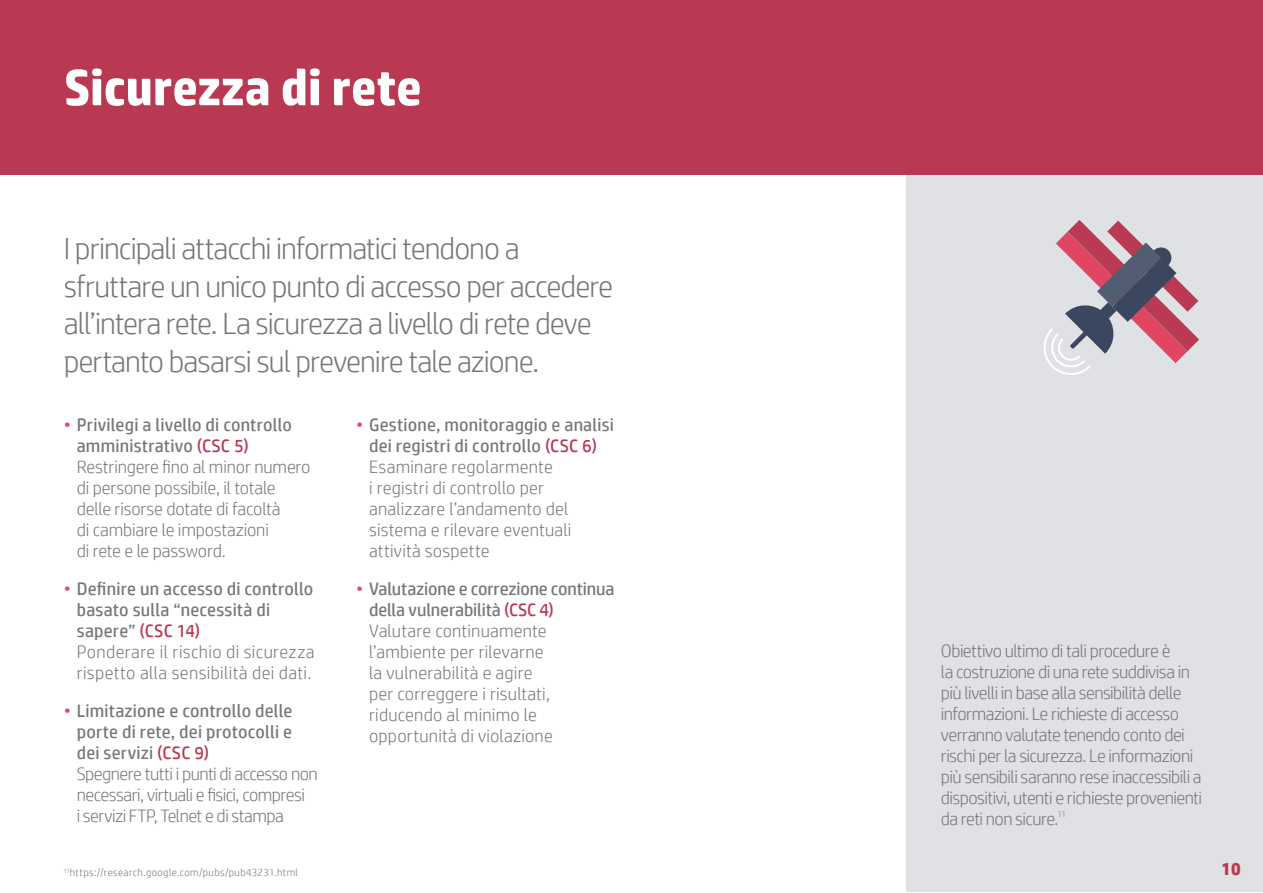
<style>
.page{position:relative;width:1263px;height:893px;background:#fff}
.page>*{position:absolute;margin:0;border:0;box-sizing:border-box;transform-origin:0 0}
.t1{font:700 51px "HP Simplified";color:#fff}
.t2{font:300 30.75px/37.5px "HP Simplified";letter-spacing:-.03em;color:#757678}
.t3{font:300 18px/21px "HP Simplified";letter-spacing:-.015em;color:#757678}
.t4{font:300 18px/21px "HP Simplified";letter-spacing:.01em;color:#757678}
.t5{font:300 18px/21px "HP Simplified";letter-spacing:.02em;color:#757678}
.t6{font:700 18px "HP Simplified";color:#b93953}
.t7{font:300 10.5px "HP Simplified";letter-spacing:.035em;color:#757678}
.s1{color:#e34562}
.s2{font-weight:400}
.s3{font-weight:400;color:#b93953}
</style>
<div class="page">
<div style="left:907px;top:174px;width:356px;height:718px;background:#e0e1e4"></div>
<div style="left:0;top:0;width:1263px;height:174px;background:#b93953"></div>
<svg style="left:1044px;top:220px;width:155px;height:155px"></svg>
<h1 class="t1" style="left:64px;top:54px;width:359px">Sicurezza di rete</h1>
<h2 class="t2" style="left:64px;top:229px;width:551px">I principali attacchi informatici tendono a sfruttare un unico punto di accesso per accedere all’intera rete. La sicurezza a livello di rete deve pertanto basarsi sul prevenire tale azione.</h2>
<p class="t3" style="left:77px;top:413px;width:235px;text-indent:-13px"><span class="s1">•</span> <span class="s2">Privilegi a livello di controllo amministrativo</span> <span class="s3">(CSC 5)<br></span>Restringere fino al minor numero di persone possibile, il totale delle risorse dotate di facoltà<br>di cambiare le impostazioni<br>di rete e le password.</p>
<p class="t5" style="left:77px;top:578px;width:239px;text-indent:-13px"><span class="s1">•</span> <span class="s2">Definire un accesso di controllo basato sulla “necessità di sapere”</span> <span class="s3">(CSC 14)<br></span>Ponderare il rischio di sicurezza rispetto alla sensibilità dei dati.</p>
<p class="t3" style="left:77px;top:700px;width:243px;text-indent:-13px"><span class="s1">•</span> <span class="s2">Limitazione e controllo delle porte di rete, dei protocolli e dei servizi</span> <span class="s3">(CSC 9)<br></span>Spegnere tutti i punti di accesso non necessari, virtuali e fisici, compresi<br>i servizi FTP, Telnet e di stampa</p>
<p class="t7" style="left:64px;top:866px;width:236px"><sup>11</sup>https://research.google.com/pubs/pub43231.html</p>
<p class="t4" style="left:369px;top:414px;width:246px;text-indent:-13px"><span class="s1">•</span> <span class="s2">Gestione, monitoraggio e analisi dei registri di controllo</span> <span class="s3">(CSC 6)<br></span>Esaminare regolarmente<br>i registri di controllo per analizzare l’andamento del sistema e rilevare eventuali attività sospette</p>
<p class="t4" style="left:369px;top:578px;width:247px;text-indent:-13px"><span class="s1">•</span> <span class="s2">Valutazione e correzione continua della vulnerabilità</span> <span class="s3">(CSC 4)<br></span>Valutare continuamente l’ambiente per rilevarne<br>la vulnerabilità e agire<br>per correggere i risultati, riducendo al minimo le opportunità di violazione</p>
<p class="t3" style="left:941px;top:639px;width:263px">Obiettivo ultimo di tali procedure è<br>la costruzione di una rete suddivisa in più livelli in base alla sensibilità delle informazioni. Le richieste di accesso verranno valutate tenendo conto dei rischi per la sicurezza. Le informazioni più sensibili saranno rese inaccessibili a dispositivi, utenti e richieste provenienti da reti non sicure.<sup>11</sup></p>
<p class="t6" style="left:1221px;top:857px;width:21px">10</p>
</div>
